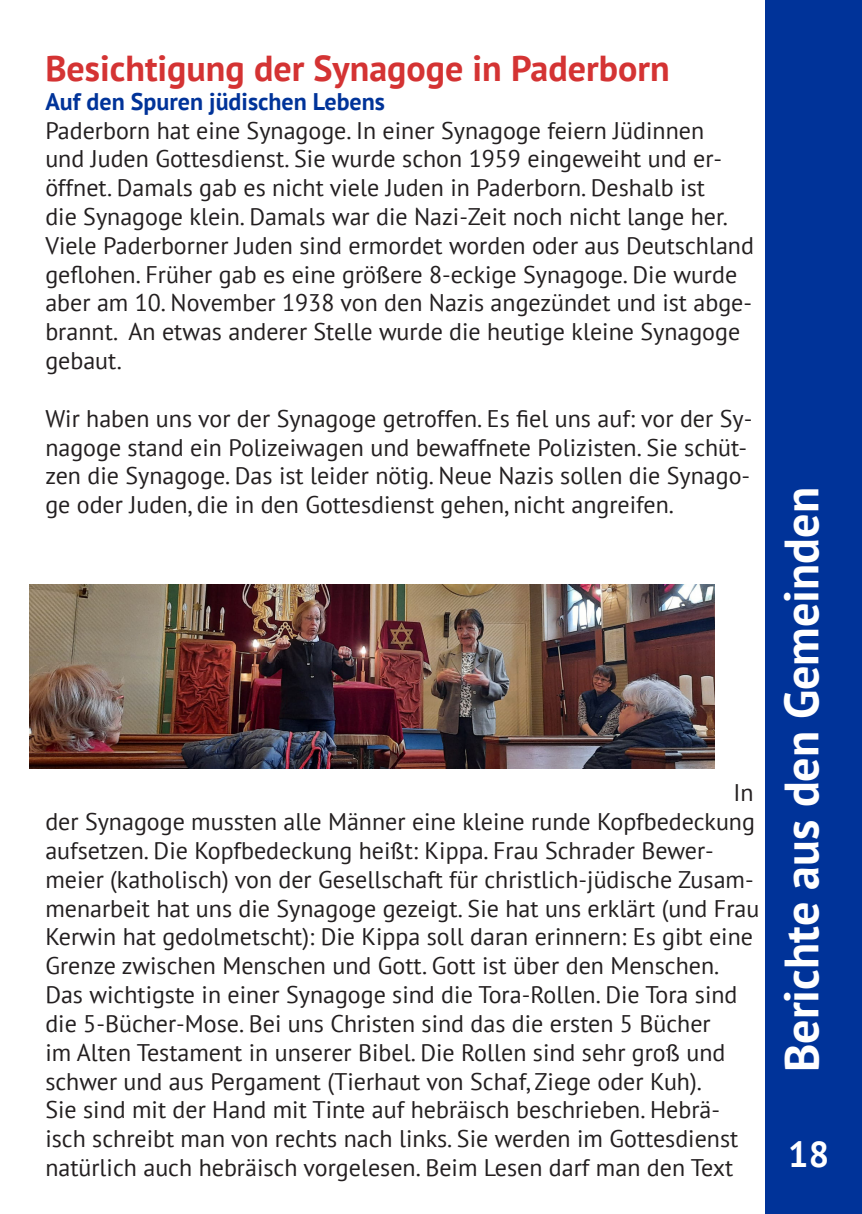
<style>
.page{position:relative;width:862px;height:1214px;background:#fff}
.page>*{position:absolute;margin:0;border:0;box-sizing:border-box;transform-origin:0 0}
.t1{font:700 48px "PT Sans";color:#fff}
.t2{font:700 36px "PT Sans";color:#d43333}
.t3{font:700 36px "PT Sans";color:#fff}
.t4{font:24px/28.8px "PT Sans";color:#231f20}
.t5{font:700 24px "PT Sans";color:#039}
</style>
<div class="page">
<div style="left:765px;top:0;width:97px;height:1213px;background:#039"></div>
<img style="left:30px;top:584px;width:684px;height:184px">
<p class="t2" style="left:45px;top:44px;width:626px">Besichtigung der Synagoge in Paderborn</p>
<p class="t5" style="left:45px;top:85px;width:341px">Auf den Spuren jüdischen Lebens</p>
<p class="t4" style="left:45px;top:115px;width:710px">Paderborn hat eine Synagoge. In einer Synagoge feiern Jüdinnen<br>und Juden Gottesdienst. Sie wurde schon 1959 eingeweiht und er&shy;öffnet. Damals gab es nicht viele Juden in Paderborn. Deshalb ist<br>die Synagoge klein. Damals war die Nazi-Zeit noch nicht lange her.<br>Viele Paderborner Juden sind ermordet worden oder aus Deutschland geflohen. Früher gab es eine größere 8-eckige Synagoge. Die wurde aber am 10. November 1938 von den Nazis angezündet und ist abge&shy;brannt. An etwas anderer Stelle wurde die heutige kleine Synagoge gebaut.</p>
<p class="t4" style="left:45px;top:403px;width:708px">Wir haben uns vor der Synagoge getroffen. Es fiel uns auf: vor der Sy&shy;nagoge stand ein Polizeiwagen und bewaffnete Polizisten. Sie schüt&shy;zen die Synagoge. Das ist leider nötig. Neue Nazis sollen die Synago&shy;ge oder Juden, die in den Gottesdienst gehen, nicht angreifen.</p>
<p class="t4" style="left:45px;top:777px;width:715px;text-indent:688px">In der Synagoge mussten alle Männer eine kleine runde Kopfbedeckung aufsetzen. Die Kopfbedeckung heißt: Kippa. Frau Schrader Bewer&shy;meier (katholisch) von der Gesellschaft für christlich-jüdische Zusam&shy;menarbeit hat uns die Synagoge gezeigt. Sie hat uns erklärt (und Frau Kerwin hat gedolmetscht): Die Kippa soll daran erinnern: Es gibt eine Grenze zwischen Menschen und Gott. Gott ist über den Menschen.</p>
<p class="t4" style="left:45px;top:979px;width:694px">Das wichtigste in einer Synagoge sind die Tora-Rollen. Die Tora sind die 5-Bücher-Mose. Bei uns Christen sind das die ersten 5 Bücher im Alten Testament in unserer Bibel. Die Rollen sind sehr groß und schwer und aus Pergament (Tierhaut von Schaf, Ziege oder Kuh).<br>Sie sind mit der Hand mit Tinte auf hebräisch beschrieben. Hebrä&shy;isch schreibt man von rechts nach links. Sie werden im Gottesdienst natürlich auch hebräisch vorgelesen. Beim Lesen darf man den Text</p>
<p class="t1" style="left:770px;top:1071px;width:586px;rotate:-90deg">Berichte aus den Gemeinden</p>
<p class="t3" style="left:788px;top:1130px;width:42px">18</p>
</div>
